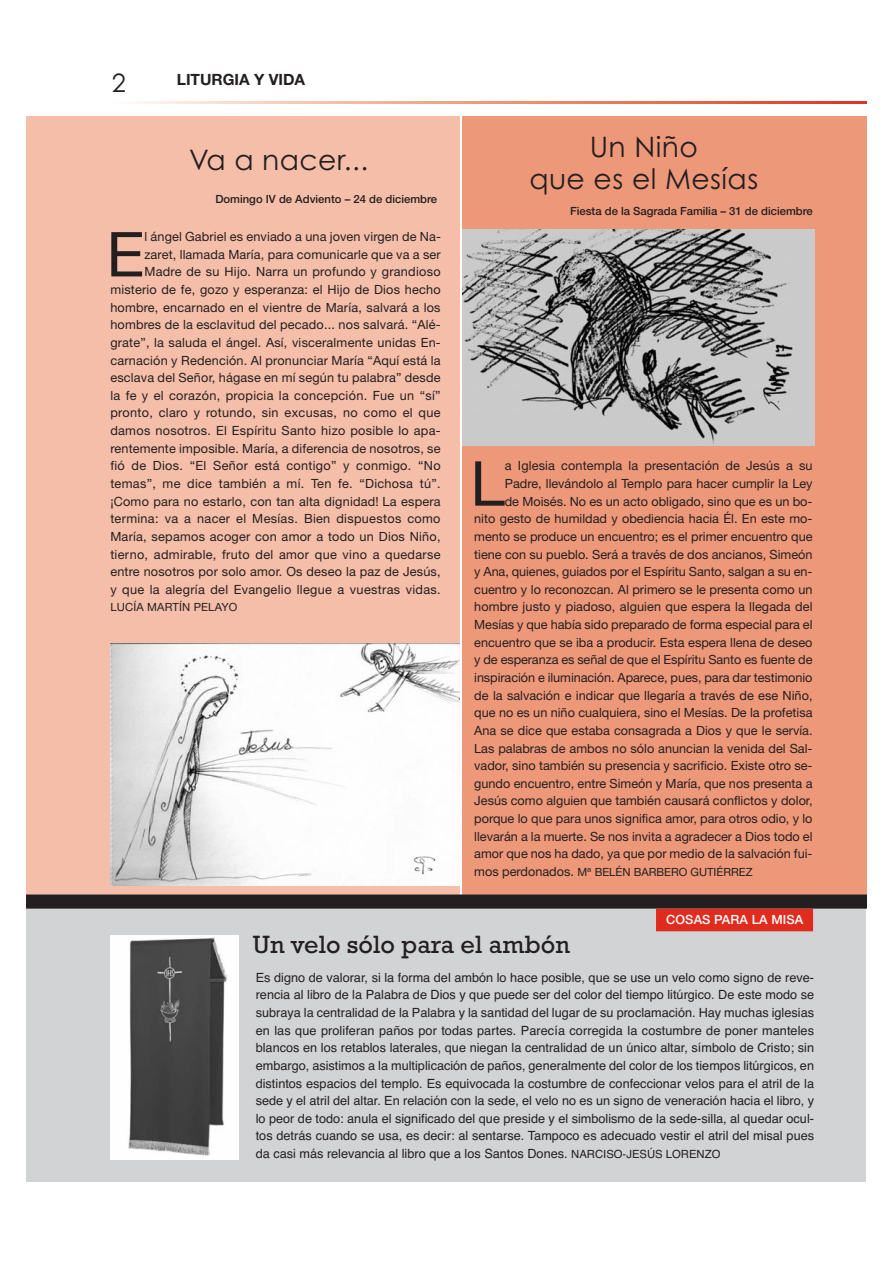
<style>
.page{position:relative;width:893px;height:1265px;background:#fff}
.page>*{position:absolute;margin:0;border:0;box-sizing:border-box;transform-origin:0 0}
.t1{font:61.95px "Helvetica Neue";color:#231f20}
.t2{font:28.2px/32.4px "Century Gothic";letter-spacing:.015em;color:#231f20;text-align:center}
.t3{font:25.35px "Rockwell";color:#231f20}
.t4{font:25.35px "Century Gothic";color:#231f20}
.t5{font:700 15.45px "Helvetica Neue";color:#231f20}
.t6{font:12.75px/17.7px "Helvetica Neue";color:#231f20;text-align:right}
.t7{font:12.75px/17.7px "Helvetica";color:#231f20;text-align:justify}
.t8{font:500 12.75px "Helvetica Neue";letter-spacing:.01em;color:#fff}
.t9{font:500 11.25px "Helvetica Neue";color:#231f20}
.t10{font:11.25px "Helvetica Neue";color:#231f20}
.s1{font-size:12.75px}
.s2{font-size:11.25px}
</style>
<div class="page">
<div style="left:26px;top:907px;width:840px;height:274px;background:#d1d3d4"></div>
<div style="left:462px;top:116px;width:404px;height:785px;background:#ee987a"></div>
<img style="left:134px;top:101px;width:732px;height:2px">
<div style="left:26px;top:116px;width:433px;height:785px;background:#f5bea8"></div>
<img style="left:110px;top:935px;width:128px;height:224px">
<img style="left:462px;top:229px;width:352px;height:217px">
<div style="left:26px;top:894px;width:840px;height:14px;background:#231f20"></div>
<div style="left:656px;top:908px;width:157px;height:23px;background:#e02b1f"></div>
<img style="left:111px;top:643px;width:348px;height:243px">
<h3 class="t4" style="left:112px;top:73px;width:16px">2</h3>
<p class="t5" style="left:177px;top:74px;width:130px">LITURGIA Y VIDA</p>
<h2 class="t2" style="left:189px;top:147px;width:180px">Va a nacer...</h2>
<p class="t9" style="left:215px;top:195px;width:223px">Domingo IV de Adviento – 24 de diciembre</p>
<p class="t6" style="left:110px;top:229px;width:332px">l ángel Gabriel es enviado a una joven virgen de Na&shy;zaret, llamada María, para comunicarle que va a ser Madre de su Hijo. Narra un profundo y grandioso misterio de fe, gozo y esperanza: el Hijo de Dios hecho hombre, encarnado en el vientre de María, salvará a los hombres de la esclavitud del pecado... nos salvará. “Alé&shy;grate”, la saluda el ángel. Así, visceralmente unidas En&shy;carnación y Redención. Al pronunciar María “Aquí está la esclava del Señor, hágase en mí según tu palabra” desde la fe y el corazón, propicia la concepción. Fue un “sí” pronto, claro y rotundo, sin excusas, no como el que damos nosotros. El Espíritu Santo hizo posible lo apa&shy;rentemente imposible. María, a diferencia de nosotros, se fió de Dios. “El Señor está contigo” y conmigo. “No temas”, me dice también a mí. Ten fe. “Dichosa tú”. ¡Como para no estarlo, con tan alta dignidad! La espera termina: va a nacer el Mesías. Bien dispuestos como María, sepamos acoger con amor a todo un Dios Niño, tierno, admirable, fruto del amor que vino a quedarse entre nosotros por solo amor. Os deseo la paz de Jesús, y que la alegría del Evangelio llegue a vuestras vidas.</p>
<p class="t10" style="left:110px;top:603px;width:128px">LUCÍA MARTÍN PELAYO</p>
<h1 class="t1" style="left:106px;top:232px;width:39px">E</h1>
<h2 class="t2" style="left:529px;top:133px;width:230px">Un Niño<br>que es el Mesías</h2>
<p class="t9" style="left:570px;top:206px;width:244px">Fiesta de la Sagrada Familia – 31 de diciembre</p>
<p class="t6" style="left:474px;top:458px;width:340px">a Iglesia contempla la presentación de Jesús a su Padre, llevándolo al Templo para hacer cumplir la Ley<br>de Moisés. No es un acto obligado, sino que es un bo-<br>nito gesto de humildad y obediencia hacia Él. En este mo&shy;mento se produce un encuentro; es el primer encuentro que tiene con su pueblo. Será a través de dos ancianos, Simeón y Ana, quienes, guiados por el Espíritu Santo, salgan a su en&shy;cuentro y lo reconozcan. Al primero se le presenta como un hombre justo y piadoso, alguien que espera la llegada del Mesías y que había sido preparado de forma especial para el encuentro que se iba a producir. Esta espera llena de deseo y de esperanza es señal de que el Espíritu Santo es fuente de inspiración e iluminación. Aparece, pues, para dar testimonio de la salvación e indicar que llegaría a través de ese Niño, que no es un niño cualquiera, sino el Mesías. De la profetisa Ana se dice que estaba consagrada a Dios y que le servía.<br>Las palabras de ambos no sólo anuncian la venida del Sal&shy;vador, sino también su presencia y sacrificio. Existe otro se&shy;gundo encuentro, entre Simeón y María, que nos presenta a Jesús como alguien que también causará conflictos y dolor, porque lo que para unos significa amor, para otros odio, y lo llevarán a la muerte. Se nos invita a agradecer a Dios todo el amor que nos ha dado, ya que por medio de la salvación fui-</p>
<p class="t10" style="left:474px;top:868px;width:280px"><span class="s1">mos perdonados.</span> Mª BELÉN BARBERO GUTIÉRREZ</p>
<h1 class="t1" style="left:470px;top:461px;width:36px">L</h1>
<p class="t8" style="left:666px;top:915px;width:139px">COSAS PARA LA MISA</p>
<h3 class="t3" style="left:253px;top:935px;width:318px">Un velo sólo para el ambón</h3>
<p class="t7" style="left:256px;top:969px;width:560px">Es digno de valorar, si la forma del ambón lo hace posible, que se use un velo como signo de reve&shy;rencia al libro de la Palabra de Dios y que puede ser del color del tiempo litúrgico. De este modo se subraya la centralidad de la Palabra y la santidad del lugar de su proclamación. Hay muchas iglesias en las que proliferan paños por todas partes. Parecía corregida la costumbre de poner manteles blancos en los retablos laterales, que niegan la centralidad de un único altar, símbolo de Cristo; sin embargo, asistimos a la multiplicación de paños, generalmente del color de los tiempos litúrgicos, en distintos espacios del templo. Es equivocada la costumbre de confeccionar velos para el atril de la sede y el atril del altar. En relación con la sede, el velo no es un signo de veneración hacia el libro, y lo peor de todo: anula el significado del que preside y el simbolismo de la sede-silla, al quedar ocul&shy;tos detrás cuando se usa, es decir: al sentarse. Tampoco es adecuado vestir el atril del misal pues da casi más relevancia al libro que a los Santos Dones. <span class="s2">NARCISO-JESÚS LORENZO</span></p>
</div>
